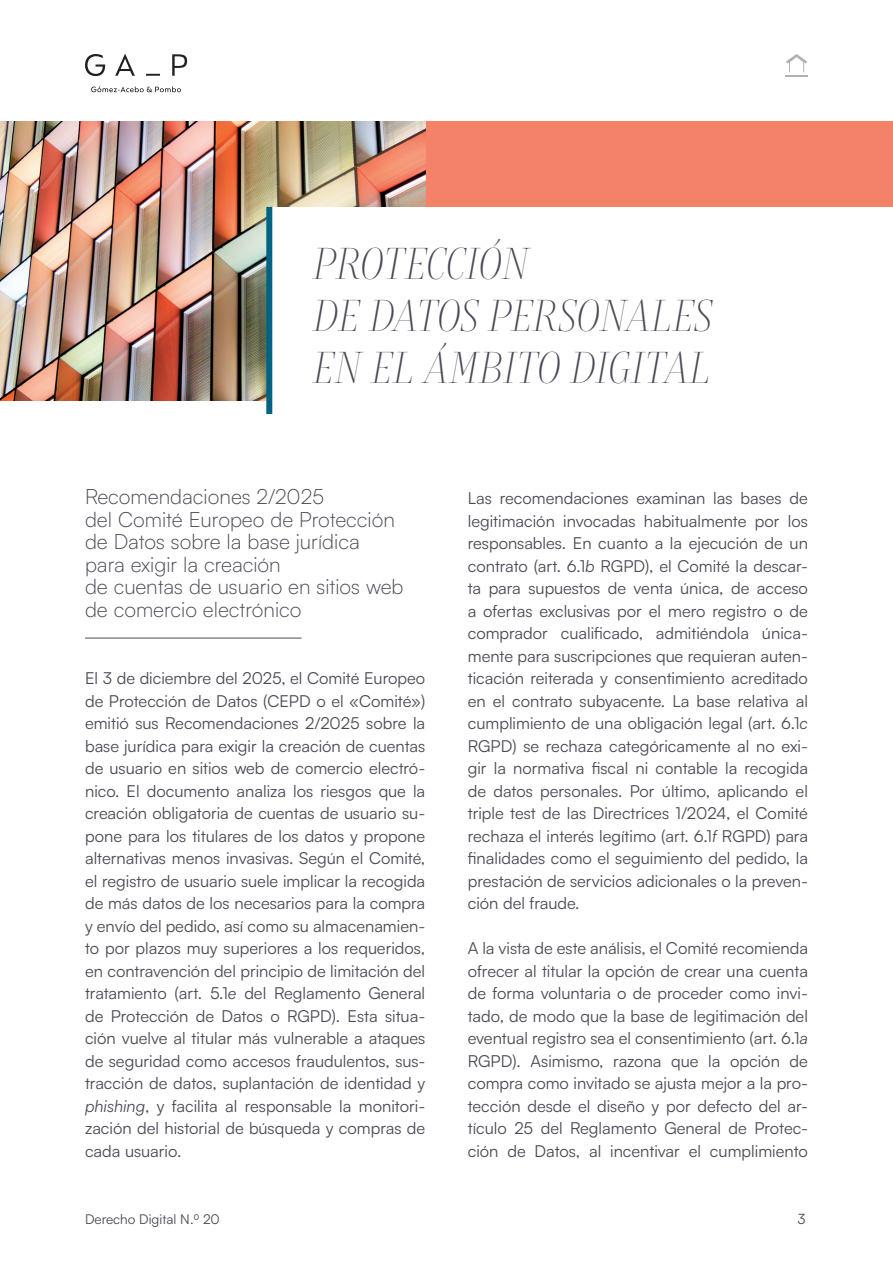
<style>
.page{position:relative;width:893px;height:1263px;background:#fff}
.page>*{position:absolute;margin:0;border:0;box-sizing:border-box;transform-origin:0 0}
.t1{font:italic 300 43.5px/52.2px "Boska";color:#484a55}
.t2{font:300 21px/22.5px "Satoshi";color:#484a55}
.t3{font:16.5px/22.5px "Satoshi";color:#484a55;text-align:justify}
.t4{font:14.25px "Satoshi";color:#484a55}
.t5{font:13.5px "Satoshi";color:#484a55}
.s1{font-style:italic}
</style>
<div class="page">
<svg style="left:85px;top:54px;width:102px;height:38px"></svg>
<svg style="left:785px;top:54px;width:23px;height:22px"></svg>
<div style="left:0;top:122px;width:893px;height:278px;background:#f48269"></div>
<img style="left:0;top:122px;width:425px;height:278px">
<div style="left:269px;top:207px;width:624px;height:207px;background:#fff"></div>
<div style="left:266px;top:207px;width:6px;height:207px;background:#006383"></div>
<hr style="left:85px;top:638px;width:217px;height:1px;background:#484a55">
<h1 class="t1" style="left:313px;top:238px;width:401px">PROTECCIÓN<br>DE DATOS PERSONALES<br>EN EL ÁMBITO DIGITAL</h1>
<p class="t2" style="left:85px;top:485px;width:320px">Recomendaciones 2/2025<br>del Comité Europeo de Protección de Datos sobre la base jurídica para exigir la creación<br>de cuentas de usuario en sitios web de comercio electrónico</p>
<p class="t3" style="left:85px;top:666px;width:342px">El 3 de diciembre del 2025, el Comité Europeo de Protección de Datos (CEPD o el «Comité») emitió sus Recomendaciones 2/2025 sobre la base jurídica para exigir la creación de cuentas de usuario en sitios web de comercio electró&shy;nico. El documento analiza los riesgos que la creación obligatoria de cuentas de usuario su&shy;pone para los titulares de los datos y propone alternativas menos invasivas. Según el Comité, el registro de usuario suele implicar la recogida de más datos de los necesarios para la compra y envío del pedido, así como su almacenamien&shy;to por plazos muy superiores a los requeridos, en contravención del principio de limitación del tratamiento (art. 5.1<span class="s1">e</span> del Reglamento General de Protección de Datos o RGPD). Esta situa&shy;ción vuelve al titular más vulnerable a ataques de seguridad como accesos fraudulentos, sus&shy;tracción de datos, suplantación de identidad y <span class="s1">phishing</span>, y facilita al responsable la monitori&shy;zación del historial de búsqueda y compras de cada usuario.</p>
<p class="t3" style="left:468px;top:486px;width:342px">Las recomendaciones examinan las bases de legitimación invocadas habitualmente por los responsables. En cuanto a la ejecución de un contrato (art. 6.1<span class="s1">b</span> RGPD), el Comité la descar&shy;ta para supuestos de venta única, de acceso a ofertas exclusivas por el mero registro o de comprador cualificado, admitiéndola única&shy;mente para suscripciones que requieran auten&shy;ticación reiterada y consentimiento acreditado en el contrato subyacente. La base relativa al cumplimiento de una obligación legal (art. 6.1<span class="s1">c </span>RGPD) se rechaza categóricamente al no exi&shy;gir la normativa fiscal ni contable la recogida de datos personales. Por último, aplicando el triple test de las Directrices 1/2024, el Comité rechaza el interés legítimo (art. 6.1<span class="s1">f</span> RGPD) para finalidades como el seguimiento del pedido, la prestación de servicios adicionales o la preven&shy;ción del fraude.</p>
<p class="t3" style="left:468px;top:936px;width:342px">A la vista de este análisis, el Comité recomienda ofrecer al titular la opción de crear una cuenta de forma voluntaria o de proceder como invi&shy;tado, de modo que la base de legitimación del eventual registro sea el consentimiento (art. 6.1<span class="s1">a </span>RGPD). Asimismo, razona que la opción de compra como invitado se ajusta mejor a la pro&shy;tección desde el diseño y por defecto del ar&shy;tículo 25 del Reglamento General de Protec&shy;ción de Datos, al incentivar el cumplimiento</p>
<p class="t5" style="left:85px;top:1210px;width:136px">Derecho Digital N.<sup>0</sup> 20</p>
<p class="t4" style="left:797px;top:1209px;width:10px">3</p>
</div>
